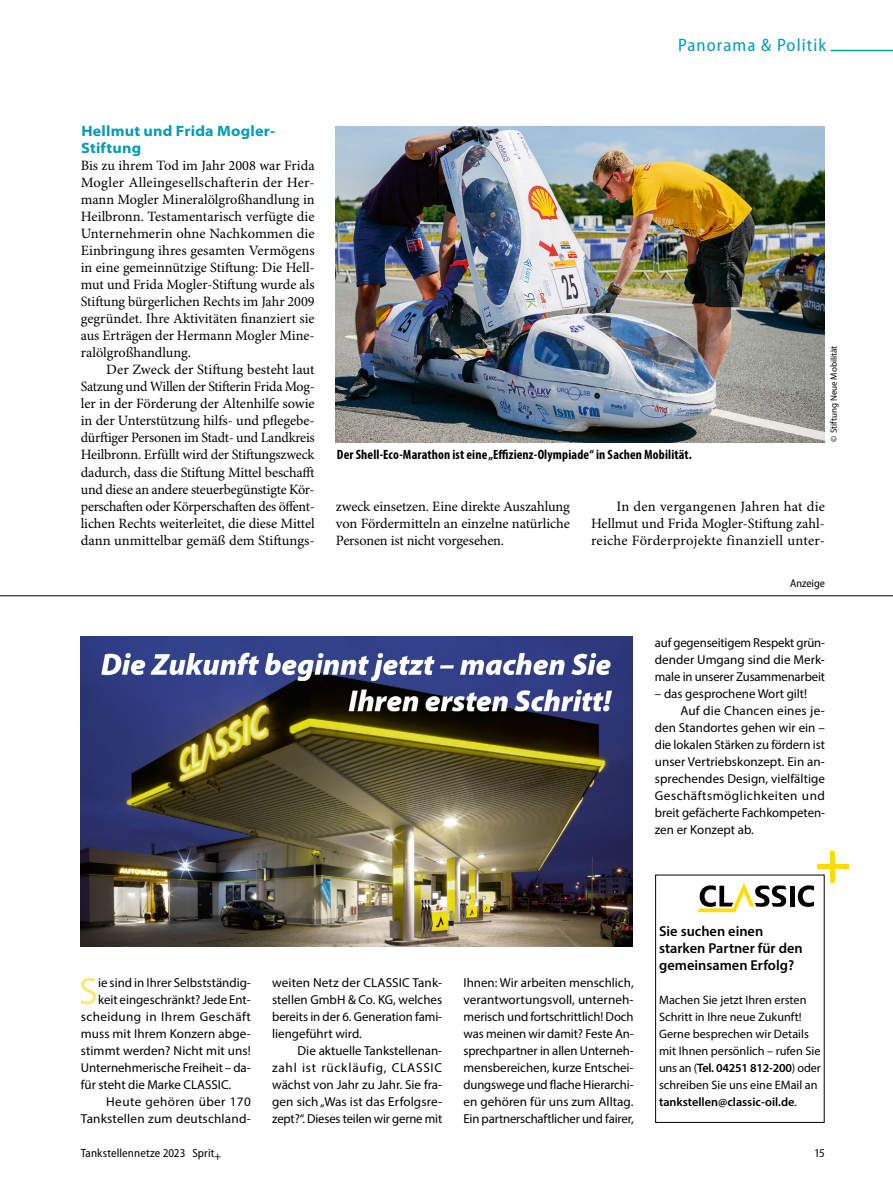
<style>
.page{position:relative;width:893px;height:1187px;background:#fff}
.page>*{position:absolute;margin:0;border:0;box-sizing:border-box;transform-origin:0 0}
.Para_Grundtext_Initi{font:38.25px "Myriad Pro";color:#fae975}
.Category_Rubrik{font:semi-condensed 18px "Myriad Pro";letter-spacing:.06em;color:#009bb4}
.SectionHeading_1_Zis{font:700 semi-expanded 15px/17px "Myriad Pro";letter-spacing:.015em;color:#009bb4}
.Para_Grundtext_Einzu{font:600 14.4px "Myriad Pro";color:#000}
.Para_Grundtext_Einzu-2{font:14.25px/17px "Minion Pro";letter-spacing:-.005em;color:#000;text-align:justify}
.Para_Grundtext_ohne{font:14.25px/17px "Minion Pro";color:#000;text-align:justify}
.Image_Caption_Bildun{font:700 condensed 13.5px "Myriad Pro";letter-spacing:.01em;color:#000}
.Para_Grundtext_Einzu-3{font:12.9px/17px "Myriad Pro";letter-spacing:-.005em;color:#000;text-align:justify}
.Para_Grundtext_Initi-2{font:12.9px "Myriad Pro";color:#000}
.Para_Grundtext_Einzu-4{font:12.9px/17px "Myriad Pro";letter-spacing:.015em;color:#000;text-align:right}
.Para_Grundtext_Initi-3{font:12.9px "Myriad Pro";letter-spacing:.025em;color:#000}
.Para_Grundtext_Einzu-5{font:12.3px "Myriad Pro";color:#000}
.Para_Grundtext_Einzu-6{font:600 12.3px "Myriad Pro";letter-spacing:-.02em;color:#000}
.Para_Grundtext_Einzu-7{font:600 12.3px "Myriad Pro";color:#000}
.NoXML_Pagina{font:semi-condensed 12px "Myriad Pro";letter-spacing:.005em;color:#000}
.NoXML_Anzeige_mit{font:semi-condensed 11.25px "Myriad Pro";color:#000}
.t1{font:9px "Myriad Pro";color:#000}
.s1{font-weight:400}
</style>
<div class="page">
<hr style="left:830px;top:50px;width:63px;height:1px;background:#009bb4">
<hr style="left:0;top:595px;width:893px;height:1px;background:#000">
<img style="left:336px;top:127px;width:489px;height:315px">
<img style="left:80px;top:637px;width:552px;height:308px">
<svg style="left:798px;top:885px;width:16px;height:21px"></svg>
<hr style="left:790px;top:885px;width:4px;height:21px;background:#000">
<svg style="left:698px;top:883px;width:89px;height:29px"></svg>
<div style="left:817px;top:864px;width:31px;height:5px;background:#ffdc00"></div>
<div style="left:830px;top:850px;width:5px;height:32px;background:#ffdc00"></div>
<p class="Category_Rubrik" style="left:678px;top:35px;width:150px">Panorama &amp; Politik</p>
<p class="SectionHeading_1_Zis" style="left:81px;top:123px;width:196px">Hellmut und Frida Mogler-<br>Stiftung</p>
<p class="Para_Grundtext_ohne" style="left:81px;top:158px;width:235px">Bis zu ihrem Tod im Jahr 2008 war Frida Mogler Alleingesellschafterin der Her&shy;mann Mogler Mineralölgroßhandlung in Heilbronn. Testamentarisch verfügte die Unternehmerin ohne Nachkommen die Einbringung ihres gesamten Vermögens in eine gemeinnützige Stiftung: Die Hell&shy;mut und Frida Mogler-Stiftung wurde als Stiftung bürgerlichen Rechts im Jahr 2009 gegründet. Ihre Aktivitäten finanziert sie aus Erträgen der Hermann Mogler Mine&shy;ralölgroßhandlung.</p>
<p class="Para_Grundtext_Einzu-2" style="left:81px;top:362px;width:235px;text-indent:26px">Der Zweck der Stiftung besteht laut Satzung und Willen der Stifterin Frida Mog&shy;ler in der Förderung der Altenhilfe sowie in der Unterstützung hilfs- und pflegebe&shy;dürftiger Personen im Stadt- und Landkreis Heilbronn. Erfüllt wird der Stiftungszweck dadurch, dass die Stiftung Mittel beschafft und diese an andere steuerbegünstigte Kör&shy;perschaften oder Körperschaften des öffent&shy;lichen Rechts weiterleitet, die diese Mittel dann unmittelbar gemäß dem Stiftungs-</p>
<p class="Image_Caption_Bildun" style="left:337px;top:446px;width:356px">Der Shell-Eco-Marathon ist eine „Effizienz-Olympiade“ in Sachen Mobilität.</p>
<p class="t1" style="left:828px;top:442px;width:98px;rotate:-90deg">© Stiftung Neue Mobilität</p>
<p class="Para_Grundtext_Einzu-2" style="left:336px;top:498px;width:235px">zweck einsetzen. Eine direkte Auszahlung von Fördermitteln an einzelne natürliche Personen ist nicht vorgesehen.</p>
<p class="Para_Grundtext_Einzu-2" style="left:591px;top:498px;width:235px;text-indent:26px">In den vergangenen Jahren hat die Hellmut und Frida Mogler-Stiftung zahl&shy;reiche Förderprojekte finanziell unter-</p>
<p class="NoXML_Anzeige_mit" style="left:790px;top:577px;width:36px">Anzeige</p>
<p class="Para_Grundtext_Einzu-3" style="left:655px;top:633px;width:172px">auf gegenseitigem Respekt grün&shy;dender Umgang sind die Merk&shy;male in unserer Zusammenarbeit</p>
<p class="Para_Grundtext_Einzu-3" style="left:655px;top:684px;width:154px">– das gesprochene Wort gilt!</p>
<p class="Para_Grundtext_Einzu-3" style="left:655px;top:701px;width:172px;text-indent:26px">Auf die Chancen eines je&shy;den Standortes gehen wir ein – die lokalen Stärken zu fördern ist unser Vertriebskonzept. Ein an&shy;sprechendes Design, vielfältige Geschäftsmöglichkeiten und breit gefächerte Fachkompeten&shy;zen er Konzept ab.</p>
<p class="Para_Grundtext_Initi" style="left:79px;top:967px;width:20px">S</p>
<p class="Para_Grundtext_Initi-2" style="left:98px;top:974px;width:154px">ie sind in Ihrer Selbstständig-</p>
<p class="Para_Grundtext_Initi-2" style="left:98px;top:991px;width:154px">keit eingeschränkt? Jede Ent-</p>
<p class="Para_Grundtext_Initi-3" style="left:81px;top:1008px;width:172px">scheidung in Ihrem Geschäft</p>
<p class="Para_Grundtext_Initi-2" style="left:81px;top:1025px;width:172px">muss mit Ihrem Konzern abge-</p>
<p class="Para_Grundtext_Initi-2" style="left:81px;top:1042px;width:172px">stimmt werden? Nicht mit uns!</p>
<p class="Para_Grundtext_Initi-2" style="left:81px;top:1059px;width:172px">Unternehmerische Freiheit – da-</p>
<p class="Para_Grundtext_Initi-2" style="left:81px;top:1076px;width:152px">für steht die Marke CLASSIC.</p>
<p class="Para_Grundtext_Einzu-4" style="left:81px;top:1093px;width:172px">Heute gehören über 170<br>Tankstellen zum deutschland-</p>
<p class="Para_Grundtext_Einzu-3" style="left:272px;top:973px;width:172px">weiten Netz der CLASSIC Tank&shy;stellen GmbH &amp; Co. KG, welches bereits in der 6. Generation fami&shy;liengeführt wird.</p>
<p class="Para_Grundtext_Einzu-3" style="left:272px;top:1042px;width:172px;text-indent:26px">Die aktuelle Tankstellenan&shy;zahl ist rückläufig, CLASSIC wächst von Jahr zu Jahr. Sie fra&shy;gen sich „Was ist das Erfolgsre&shy;zept?“. Dieses teilen wir gerne mit</p>
<p class="Para_Grundtext_Einzu-3" style="left:463px;top:973px;width:172px">Ihnen: Wir arbeiten menschlich, verantwortungsvoll, unterneh&shy;merisch und fortschrittlich! Doch was meinen wir damit? Feste An&shy;sprechpartner in allen Unterneh&shy;mensbereichen, kurze Entschei&shy;dungswege und flache Hierarchi&shy;en gehören für uns zum Alltag.<br>Ein partnerschaftlicher und fairer,</p>
<p class="Para_Grundtext_Einzu" style="left:659px;top:921px;width:106px">Sie suchen einen</p>
<p class="Para_Grundtext_Einzu" style="left:659px;top:938px;width:145px">starken Partner für den</p>
<p class="Para_Grundtext_Einzu" style="left:659px;top:955px;width:137px">gemeinsamen Erfolg?</p>
<p class="Para_Grundtext_Einzu-5" style="left:659px;top:992px;width:149px">Machen Sie jetzt Ihren ersten</p>
<p class="Para_Grundtext_Einzu-5" style="left:659px;top:1009px;width:144px">Schritt in Ihre neue Zukunft!</p>
<p class="Para_Grundtext_Einzu-5" style="left:659px;top:1026px;width:151px">Gerne besprechen wir Details</p>
<p class="Para_Grundtext_Einzu-5" style="left:659px;top:1043px;width:163px">mit Ihnen persönlich – rufen Sie</p>
<p class="Para_Grundtext_Einzu-6" style="left:659px;top:1060px;width:163px"><span class="s1">uns an (</span>Tel. 04251 812-200<span class="s1">) oder</span></p>
<p class="Para_Grundtext_Einzu-5" style="left:659px;top:1077px;width:160px">schreiben Sie uns eine EMail an</p>
<p class="Para_Grundtext_Einzu-7" style="left:659px;top:1094px;width:140px">tankstellen@classic-oil.de<span class="s1">.</span></p>
<p class="NoXML_Pagina" style="left:81px;top:1146px;width:142px">Tankstellennetze 2023 Sprit+</p>
<p class="NoXML_Pagina" style="left:814px;top:1146px;width:12px">15</p>
</div>
